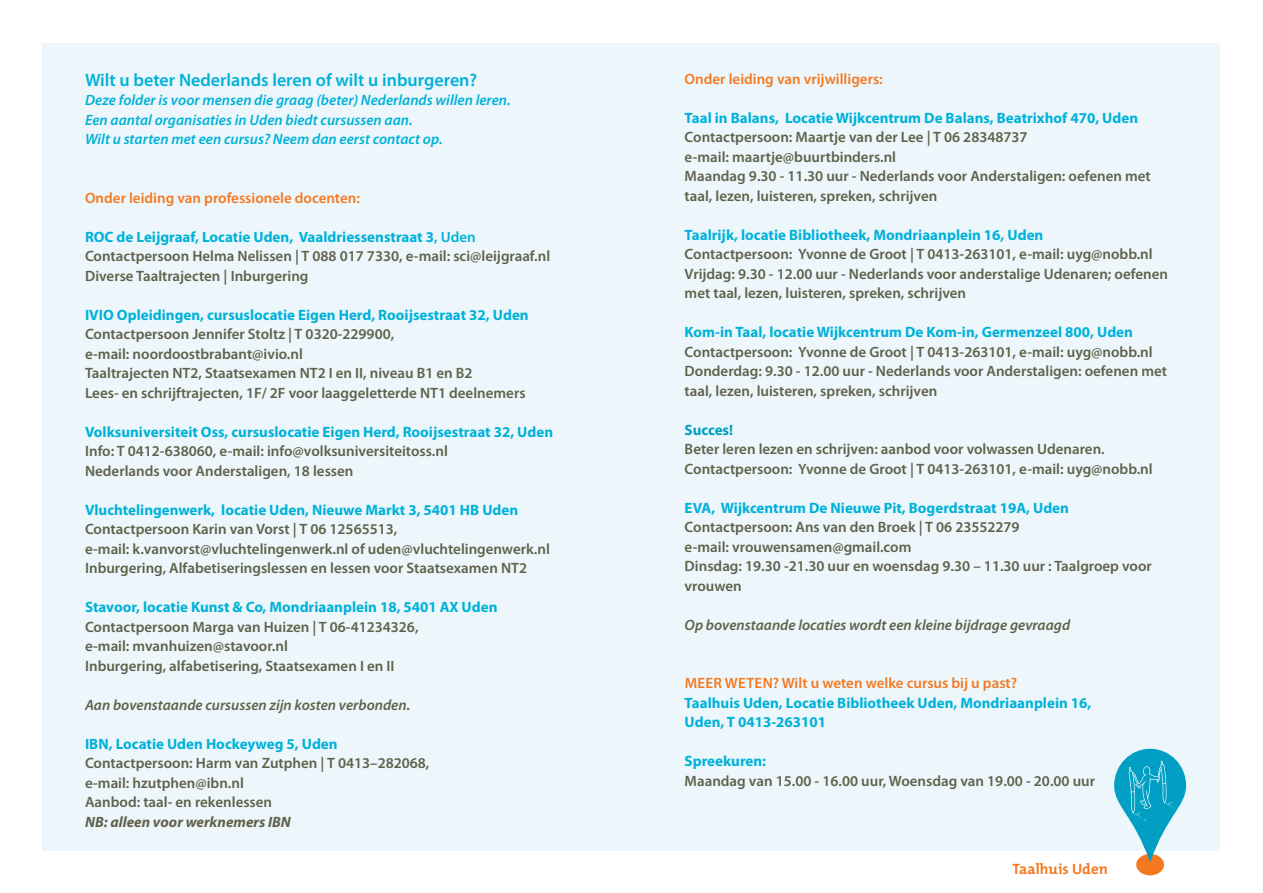
<style>
.page{position:relative;width:1263px;height:893px;background:#fff}
.page>*{position:absolute;margin:0;border:0;box-sizing:border-box;transform-origin:0 0}
.t1{font:600 18px "Myriad Pro";color:#00b1d9}
.t2{font:600 15px/19.5px "Myriad Pro";color:#60614b}
.t3{font:700 15px "Myriad Pro";color:#00b1d9}
.t4{font:italic 600 15px "Myriad Pro";color:#00b1d9}
.t5{font:600 15px "Myriad Pro";color:#f47921}
.t6{font:italic 600 15px "Myriad Pro";color:#60614b}
.t7{font:italic 700 15px "Myriad Pro";color:#60614b}
.t8{font:700 15px "The Mix";color:#f47921}
.t9{font:700 15px "Myriad Pro";color:#009fc3}
.s1{font-weight:600}
</style>
<div class="page">
<div style="left:43px;top:43px;width:1177px;height:807px;background:#edf7fb"></div>
<svg style="left:1114px;top:749px;width:72px;height:126px"></svg>
<p class="t1" style="left:85px;top:68px;width:394px">Wilt u beter Nederlands leren of wilt u inburgeren?</p>
<p class="t4" style="left:85px;top:91px;width:427px">Deze folder is voor mensen die graag (beter) Nederlands willen leren.</p>
<p class="t4" style="left:85px;top:110px;width:329px">Een aantal organisaties in Uden biedt cursussen aan.</p>
<p class="t4" style="left:85px;top:130px;width:359px">Wilt u starten met een cursus? Neem dan eerst contact op.</p>
<p class="t5" style="left:85px;top:188px;width:276px">Onder leiding van professionele docenten:</p>
<p class="t3" style="left:85px;top:227px;width:392px">ROC de Leijgraaf, Locatie Uden, Vaaldriessenstraat 3<span class="s1">, Uden</span></p>
<p class="t2" style="left:85px;top:246px;width:467px">Contactpersoon Helma Nelissen | T 088 017 7330, e-mail: sci@leijgraaf.nl</p>
<p class="t2" style="left:85px;top:266px;width:225px">Diverse Taaltrajecten | Inburgering</p>
<p class="t3" style="left:85px;top:305px;width:445px">IVIO Opleidingen, cursuslocatie Eigen Herd, Rooijsestraat 32, Uden</p>
<p class="t2" style="left:85px;top:324px;width:311px">Contactpersoon Jennifer Stoltz | T 0320-229900,</p>
<p class="t2" style="left:85px;top:344px;width:219px">e-mail: noordoostbrabant@ivio.nl</p>
<p class="t2" style="left:85px;top:363px;width:389px">Taaltrajecten NT2, Staatsexamen NT2 I en II, niveau B1 en B2</p>
<p class="t2" style="left:85px;top:383px;width:442px">Lees- en schrijftrajecten, 1F/ 2F voor laaggeletterde NT1 deelnemers</p>
<p class="t3" style="left:85px;top:422px;width:470px">Volksuniversiteit Oss, cursuslocatie Eigen Herd, Rooijsestraat 32, Uden</p>
<p class="t2" style="left:85px;top:441px;width:364px">Info: T 0412-638060, e-mail: info@volksuniversiteitoss.nl</p>
<p class="t2" style="left:85px;top:461px;width:270px">Nederlands voor Anderstaligen, 18 lessen</p>
<p class="t3" style="left:85px;top:500px;width:435px">Vluchtelingenwerk, locatie Uden, Nieuwe Markt 3, 5401 HB Uden</p>
<p class="t2" style="left:85px;top:519px;width:314px">Contactpersoon Karin van Vorst | T 06 12565513,</p>
<p class="t2" style="left:85px;top:539px;width:466px">e-mail: k.vanvorst@vluchtelingenwerk.nl of uden@vluchtelingenwerk.nl</p>
<p class="t2" style="left:85px;top:558px;width:443px">Inburgering, Alfabetiseringslessen en lessen voor Staatsexamen NT2</p>
<p class="t3" style="left:85px;top:597px;width:414px">Stavoor, locatie Kunst &amp; Co, Mondriaanplein 18, 5401 AX Uden</p>
<p class="t2" style="left:85px;top:617px;width:335px">Contactpersoon Marga van Huizen | T 06-41234326,</p>
<p class="t2" style="left:85px;top:636px;width:204px">e-mail: mvanhuizen@stavoor.nl</p>
<p class="t2" style="left:85px;top:656px;width:311px">Inburgering, alfabetisering, Staatsexamen I en II</p>
<p class="t6" style="left:85px;top:695px;width:327px">Aan bovenstaande cursussen zijn kosten verbonden.</p>
<p class="t3" style="left:85px;top:734px;width:254px">IBN, Locatie Uden Hockeyweg 5, Uden</p>
<p class="t2" style="left:85px;top:753px;width:346px">Contactpersoon: Harm van Zutphen | T 0413–282068,</p>
<p class="t2" style="left:85px;top:773px;width:160px">e-mail: hzutphen@ibn.nl</p>
<p class="t2" style="left:85px;top:792px;width:189px">Aanbod: taal- en rekenlessen</p>
<p class="t7" style="left:85px;top:812px;width:207px">NB: alleen voor werknemers IBN</p>
<p class="t5" style="left:685px;top:69px;width:200px">Onder leiding van vrijwilligers:</p>
<p class="t3" style="left:685px;top:108px;width:455px">Taal in Balans, Locatie Wijkcentrum De Balans, Beatrixhof 470, Uden</p>
<p class="t2" style="left:685px;top:127px;width:344px">Contactpersoon: Maartje van der Lee | T 06 28348737</p>
<p class="t2" style="left:685px;top:146px;width:213px">e-mail: maartje@buurtbinders.nl</p>
<p class="t2" style="left:685px;top:166px;width:468px">Maandag 9.30 - 11.30 uur - Nederlands voor Anderstaligen: oefenen met taal, lezen, luisteren, spreken, schrijven</p>
<p class="t3" style="left:685px;top:225px;width:360px">Taalrijk, locatie Bibliotheek, Mondriaanplein 16, Uden</p>
<p class="t2" style="left:685px;top:244px;width:470px">Contactpersoon: Yvonne de Groot | T 0413-263101, e-mail: uyg@nobb.nl</p>
<p class="t2" style="left:685px;top:263px;width:485px">Vrijdag: 9.30 - 12.00 uur - Nederlands voor anderstalige Udenaren; oefenen met taal, lezen, luisteren, spreken, schrijven</p>
<p class="t3" style="left:685px;top:322px;width:450px">Kom-in Taal, locatie Wijkcentrum De Kom-in, Germenzeel 800, Uden</p>
<p class="t2" style="left:685px;top:341px;width:470px">Contactpersoon: Yvonne de Groot | T 0413-263101, e-mail: uyg@nobb.nl</p>
<p class="t2" style="left:685px;top:361px;width:484px">Donderdag: 9.30 - 12.00 uur - Nederlands voor Anderstaligen: oefenen met taal, lezen, luisteren, spreken, schrijven</p>
<p class="t9" style="left:685px;top:420px;width:50px">Succes!</p>
<p class="t2" style="left:685px;top:439px;width:422px">Beter leren lezen en schrijven: aanbod voor volwassen Udenaren.</p>
<p class="t2" style="left:685px;top:458px;width:470px">Contactpersoon: Yvonne de Groot | T 0413-263101, e-mail: uyg@nobb.nl</p>
<p class="t3" style="left:685px;top:498px;width:386px">EVA, Wijkcentrum De Nieuwe Pit, Bogerdstraat 19A, Uden</p>
<p class="t2" style="left:685px;top:517px;width:337px">Contactpersoon: Ans van den Broek | T 06 23552279</p>
<p class="t2" style="left:685px;top:536px;width:228px">e-mail: vrouwensamen@gmail.com</p>
<p class="t2" style="left:685px;top:556px;width:469px">Dinsdag: 19.30 -21.30 uur en woensdag 9.30 – 11.30 uur : Taalgroep voor vrouwen</p>
<p class="t6" style="left:685px;top:615px;width:387px">Op bovenstaande locaties wordt een kleine bijdrage gevraagd</p>
<p class="t5" style="left:685px;top:673px;width:334px">MEER WETEN? Wilt u weten welke cursus bij u past?</p>
<p class="t3" style="left:685px;top:693px;width:408px">Taalhuis Uden, Locatie Bibliotheek Uden, Mondriaanplein 16,</p>
<p class="t3" style="left:685px;top:712px;width:143px">Uden, T 0413-263101</p>
<p class="t3" style="left:685px;top:751px;width:83px">Spreekuren:</p>
<p class="t2" style="left:685px;top:770px;width:412px">Maandag van 15.00 - 16.00 uur, Woensdag van 19.00 - 20.00 uur</p>
<p class="t8" style="left:1012px;top:857px;width:97px">Taalhuis Uden</p>
</div>
